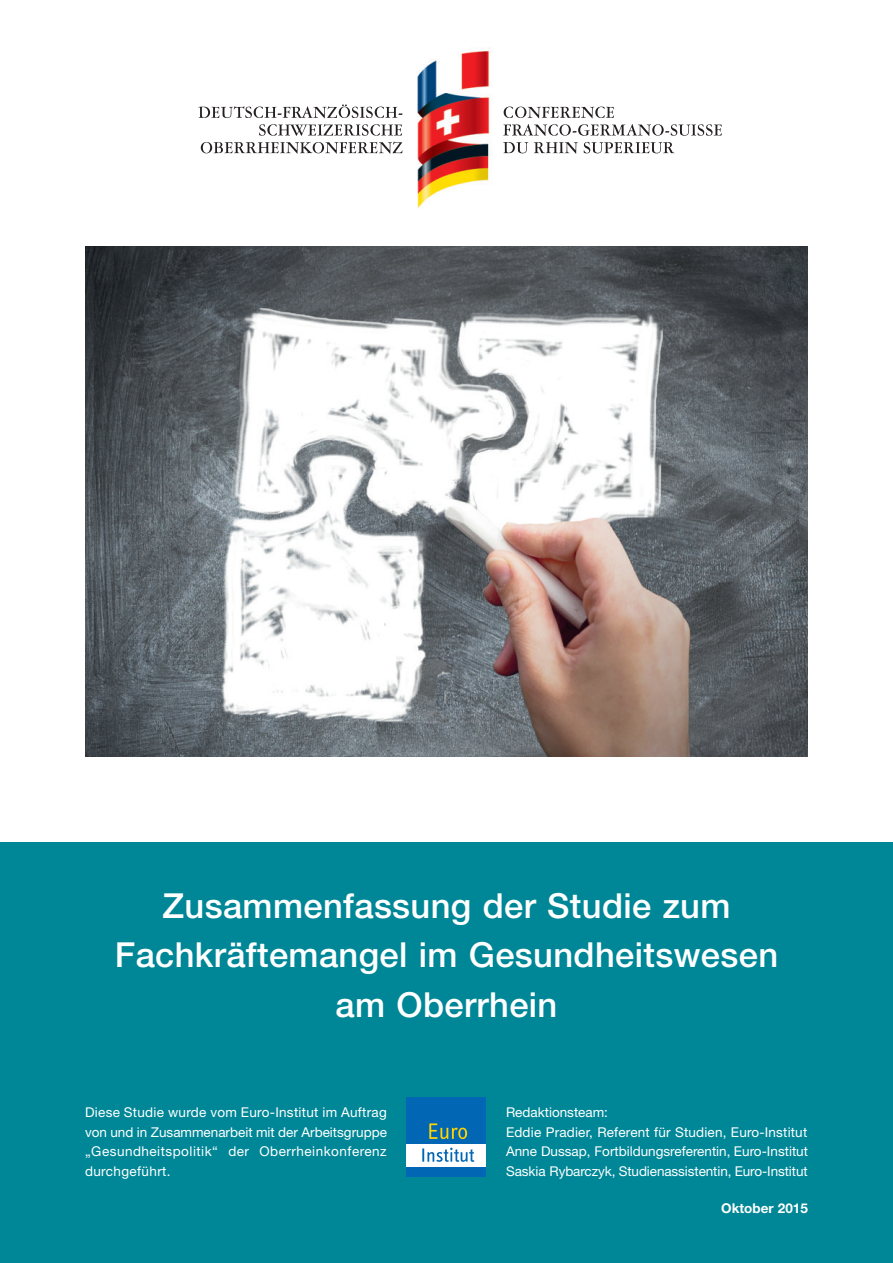
<style>
.page{position:relative;width:893px;height:1263px;background:#fff}
.page>*{position:absolute;margin:0;border:0;box-sizing:border-box;transform-origin:0 0}
.t1{font:500 34.5px/49.5px "Helvetica Neue LT Std";letter-spacing:.01em;color:#fff;text-align:center}
.t2{font:13.5px/19.5px "Helvetica Neue LT Std";color:#fff;text-align:justify}
.t3{font:700 13.5px "Helvetica Neue LT Std";color:#fff}
</style>
<div class="page">
<div style="left:0;top:842px;width:893px;height:421px;background:#008797"></div>
<svg style="left:504px;top:107px;width:110px;height:11px"></svg>
<svg style="left:503px;top:124px;width:219px;height:12px"></svg>
<svg style="left:503px;top:142px;width:25px;height:11px"></svg>
<svg style="left:534px;top:142px;width:44px;height:12px"></svg>
<svg style="left:584px;top:142px;width:91px;height:11px"></svg>
<svg style="left:198px;top:104px;width:204px;height:14px"></svg>
<svg style="left:201px;top:124px;width:201px;height:30px"></svg>
<img style="left:417px;top:49px;width:73px;height:159px">
<img style="left:85px;top:247px;width:723px;height:510px">
<div style="left:407px;top:1097px;width:79px;height:79px;background:#0166b3"></div>
<div style="left:407px;top:1144px;width:79px;height:23px;background:#fff"></div>
<svg style="left:422px;top:1147px;width:52px;height:15px"></svg>
<svg style="left:429px;top:1123px;width:38px;height:16px"></svg>
<h1 class="t1" style="left:115px;top:884px;width:665px">Zusammenfassung der Studie zum<br>Fachkräftemangel im Gesundheitswesen am Oberrhein</h1>
<p class="t2" style="left:85px;top:1104px;width:303px">Diese Studie wurde vom Euro-Institut im Auftrag von und in Zusammenarbeit mit der Arbeitsgruppe „Gesundheitspolitik“ der Oberrheinkonferenz durchgeführt.</p>
<p class="t2" style="left:506px;top:1104px;width:303px;text-align:left">Redaktionsteam:<br>Eddie Pradier, Referent für Studien, Euro-Institut Anne Dussap, Fortbildungsreferentin, Euro-Institut Saskia Rybarczyk, Studienassistentin, Euro-Institut</p>
<p class="t3" style="left:721px;top:1204px;width:88px">Oktober 2015</p>
</div>
